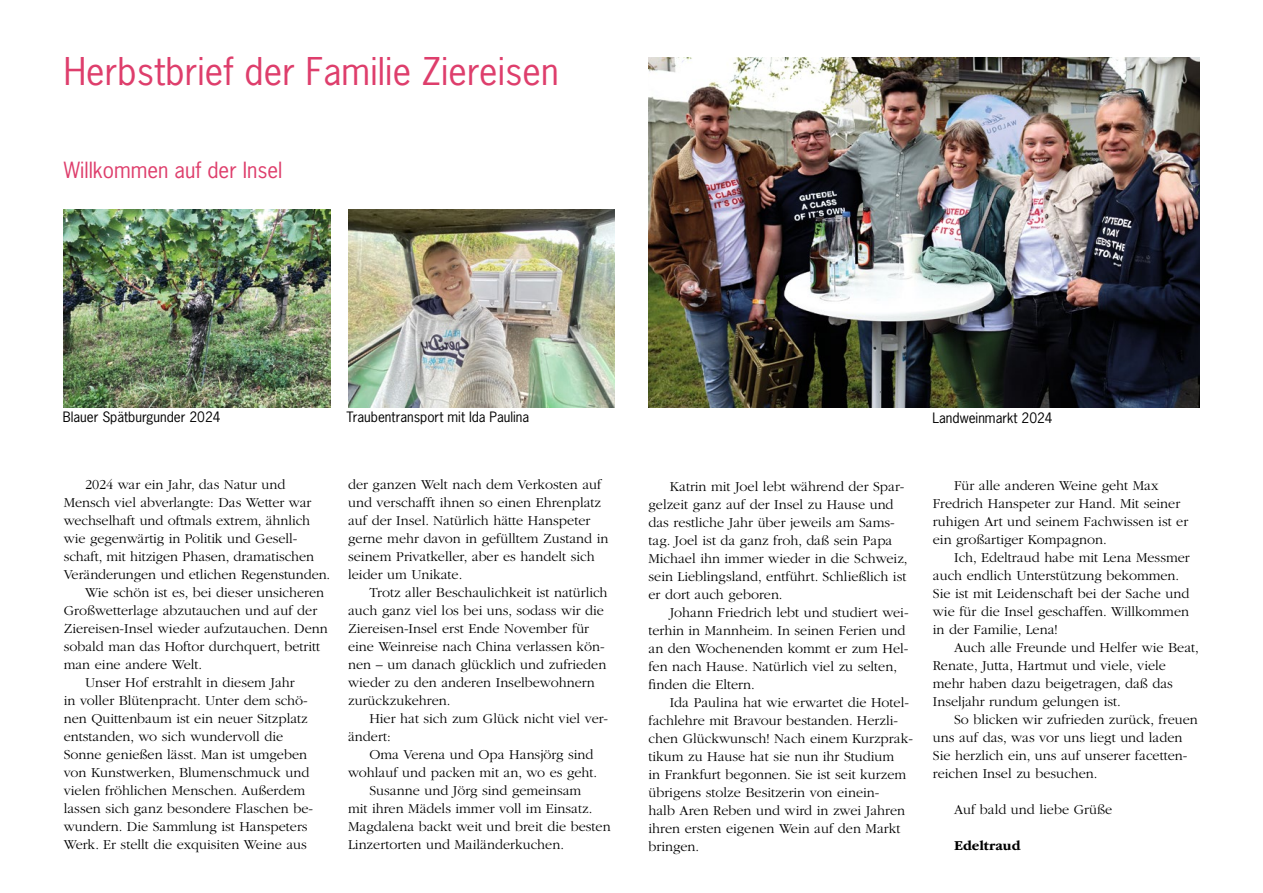
<style>
.page{position:relative;width:1263px;height:893px;background:#fff}
.page>*{position:absolute;margin:0;border:0;box-sizing:border-box;transform-origin:0 0}
.t1{font:36px "News Gothic Std";letter-spacing:.005em;color:#de3e6c}
.t2{font:21px "News Gothic Std";color:#de3e6c}
.t3{font:300 14.25px/18px "ITC Garamond Std";color:#000}
.t4{font:700 14.25px "ITC Garamond Std";color:#000}
.t5{font:13.5px "News Gothic Std";color:#000}
</style>
<div class="page">
<img style="left:648px;top:57px;width:551px;height:350px">
<img style="left:64px;top:209px;width:266px;height:198px">
<img style="left:348px;top:209px;width:266px;height:198px">
<h1 class="t1" style="left:64px;top:49px;width:497px">Herbstbrief der Familie Ziereisen</h1>
<h2 class="t2" style="left:64px;top:156px;width:220px">Willkommen auf der Insel</h2>
<p class="t5" style="left:63px;top:408px;width:159px">Blauer Spätburgunder 2024</p>
<p class="t5" style="left:347px;top:408px;width:184px">Traubentransport mit Ida Paulina</p>
<p class="t5" style="left:932px;top:409px;width:122px">Landweinmarkt 2024</p>
<p class="t3" style="left:85px;top:476px;width:202px">2024 war ein Jahr, das Natur und</p>
<p class="t3" style="left:64px;top:494px;width:249px">Mensch viel abverlangte: Das Wetter war</p>
<p class="t3" style="left:64px;top:512px;width:248px">wechselhaft und oftmals extrem, ähnlich</p>
<p class="t3" style="left:64px;top:530px;width:235px">wie gegenwärtig in Politik und Gesell-</p>
<p class="t3" style="left:64px;top:548px;width:252px">schaft, mit hitzigen Phasen, dramatischen</p>
<p class="t3" style="left:64px;top:566px;width:268px">Veränderungen und etlichen Regenstunden.</p>
<p class="t3" style="left:85px;top:584px;width:241px">Wie schön ist es, bei dieser unsicheren</p>
<p class="t3" style="left:64px;top:602px;width:255px">Großwetterlage abzutauchen und auf der</p>
<p class="t3" style="left:64px;top:620px;width:266px">Ziereisen-Insel wieder aufzutauchen. Denn</p>
<p class="t3" style="left:64px;top:638px;width:258px">sobald man das Hoftor durchquert, betritt</p>
<p class="t3" style="left:64px;top:656px;width:140px">man eine andere Welt.</p>
<p class="t3" style="left:85px;top:674px;width:211px">Unser Hof erstrahlt in diesem Jahr</p>
<p class="t3" style="left:64px;top:692px;width:246px">in voller Blütenpracht. Unter dem schö-</p>
<p class="t3" style="left:64px;top:710px;width:245px">nen Quittenbaum ist ein neuer Sitzplatz</p>
<p class="t3" style="left:64px;top:728px;width:221px">entstanden, wo sich wundervoll die</p>
<p class="t3" style="left:64px;top:746px;width:245px">Sonne genießen lässt. Man ist umgeben</p>
<p class="t3" style="left:64px;top:764px;width:247px">von Kunstwerken, Blumenschmuck und</p>
<p class="t3" style="left:64px;top:782px;width:243px">vielen fröhlichen Menschen. Außerdem</p>
<p class="t3" style="left:64px;top:800px;width:251px">lassen sich ganz besondere Flaschen be-</p>
<p class="t3" style="left:64px;top:818px;width:245px">wundern. Die Sammlung ist Hanspeters</p>
<p class="t3" style="left:64px;top:836px;width:245px">Werk. Er stellt die exquisiten Weine aus</p>
<p class="t3" style="left:348px;top:476px;width:262px">der ganzen Welt nach dem Verkosten auf und verschafft ihnen so einen Ehrenplatz auf der Insel. Natürlich hätte Hanspeter gerne mehr davon in gefülltem Zustand in seinem Privatkeller, aber es handelt sich leider um Unikate.</p>
<p class="t3" style="left:348px;top:584px;width:261px;text-indent:21px">Trotz aller Beschaulichkeit ist natürlich auch ganz viel los bei uns, sodass wir die Ziereisen-Insel erst Ende November für eine Weinreise nach China verlassen kön&shy;nen – um danach glücklich und zufrieden wieder zu den anderen Inselbewohnern zurückzukehren.</p>
<p class="t3" style="left:348px;top:710px;width:261px;text-indent:21px">Hier hat sich zum Glück nicht viel ver&shy;ändert:</p>
<p class="t3" style="left:369px;top:746px;width:226px">Oma Verena und Opa Hansjörg sind</p>
<p class="t3" style="left:348px;top:764px;width:251px">wohlauf und packen mit an, wo es geht.</p>
<p class="t3" style="left:369px;top:782px;width:213px">Susanne und Jörg sind gemeinsam</p>
<p class="t3" style="left:348px;top:800px;width:246px">mit ihren Mädels immer voll im Einsatz.</p>
<p class="t3" style="left:348px;top:818px;width:264px">Magdalena backt weit und breit die besten</p>
<p class="t3" style="left:348px;top:836px;width:217px">Linzertorten und Mailänderkuchen.</p>
<p class="t3" style="left:648px;top:477px;width:261px;text-indent:21px">Katrin mit Joel lebt während der Spar&shy;gelzeit ganz auf der Insel zu Hause und das restliche Jahr über jeweils am Sams&shy;tag. Joel ist da ganz froh, daß sein Papa Michael ihn immer wieder in die Schweiz, sein Lieblingsland, entführt. Schließlich ist er dort auch geboren.</p>
<p class="t3" style="left:648px;top:603px;width:262px;text-indent:21px">Johann Friedrich lebt und studiert wei&shy;terhin in Mannheim. In seinen Ferien und an den Wochenenden kommt er zum Hel&shy;fen nach Hause. Natürlich viel zu selten, finden die Eltern.</p>
<p class="t3" style="left:648px;top:693px;width:266px;text-indent:21px">Ida Paulina hat wie erwartet die Hotel&shy;fachlehre mit Bravour bestanden. Herzli&shy;chen Glückwunsch! Nach einem Kurzprak&shy;tikum zu Hause hat sie nun ihr Studium<br>in Frankfurt begonnen. Sie ist seit kurzem übrigens stolze Besitzerin von einein-<br>halb Aren Reben und wird in zwei Jahren ihren ersten eigenen Wein auf den Markt bringen.</p>
<p class="t3" style="left:933px;top:477px;width:257px;text-indent:21px">Für alle anderen Weine geht Max Fredrich Hanspeter zur Hand. Mit seiner ruhigen Art und seinem Fachwissen ist er ein großartiger Kompagnon.</p>
<p class="t3" style="left:933px;top:549px;width:258px;text-indent:21px">Ich, Edeltraud habe mit Lena Messmer auch endlich Unterstützung bekommen.<br>Sie ist mit Leidenschaft bei der Sache und wie für die Insel geschaffen. Willkommen in der Familie, Lena!</p>
<p class="t3" style="left:933px;top:639px;width:268px;text-indent:21px">Auch alle Freunde und Helfer wie Beat, Renate, Jutta, Hartmut und viele, viele mehr haben dazu beigetragen, daß das Inseljahr rundum gelungen ist.</p>
<p class="t3" style="left:933px;top:711px;width:267px;text-indent:21px">So blicken wir zufrieden zurück, freuen uns auf das, was vor uns liegt und laden Sie herzlich ein, uns auf unserer facetten&shy;reichen Insel zu besuchen.</p>
<p class="t3" style="left:954px;top:801px;width:160px">Auf bald und liebe Grüße</p>
<p class="t4" style="left:954px;top:838px;width:68px">Edeltraud</p>
</div>
